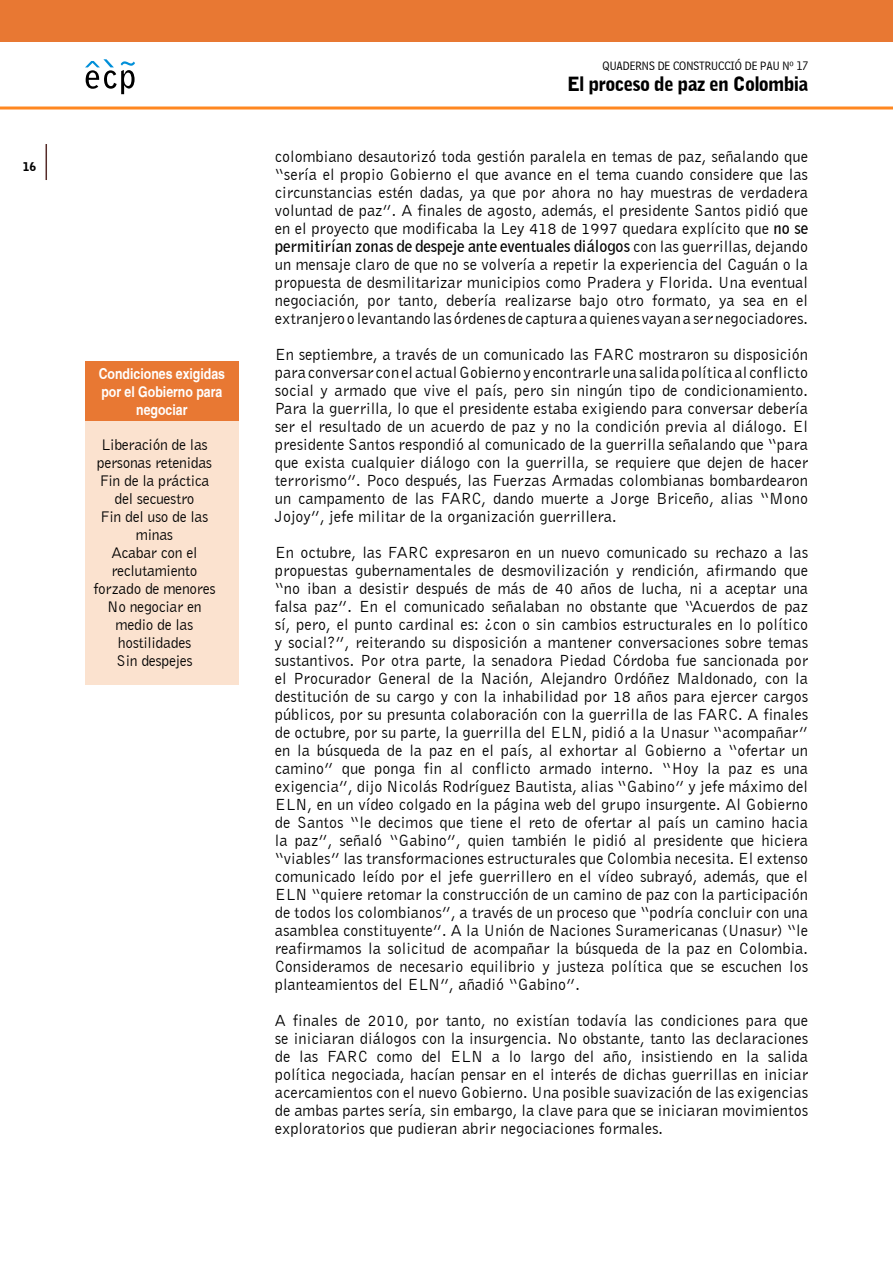
<style>
.page{position:relative;width:893px;height:1263px;background:#fff}
.page>*{position:absolute;margin:0;border:0;box-sizing:border-box;transform-origin:0 0}
.t1{font:900 19.5px "Bell Gothic BT";letter-spacing:-.04em;color:#000}
.t2{font:16.5px/18px "Bell Gothic BT";color:#000;text-align:justify}
.t3{font:15.75px/18px "Bell Gothic BT";letter-spacing:-.02em;color:#000;text-align:center}
.t4{font:700 condensed 15px/18px "Helvetica";color:#fff;text-align:center}
.t5{font:12.75px "Bell Centennial BT Address";color:#000}
.t6{font:900 12px "Bell Gothic BT";color:#000}
.s1{font-weight:700}
</style>
<div class="page">
<hr style="left:0;top:107px;width:893px;height:3px;background:#ff8720">
<svg style="left:85px;top:59px;width:50px;height:35px"></svg>
<div style="left:0;top:0;width:893px;height:41px;background:#e87833"></div>
<hr style="left:46px;top:144px;width:1px;height:36px;background:#552b28">
<div style="left:85px;top:414px;width:154px;height:270px;background:#fbe2cf"></div>
<div style="left:85px;top:361px;width:154px;height:59px;background:#e87833"></div>
<p class="t6" style="left:23px;top:159px;width:15px">16</p>
<p class="t4" style="left:99px;top:364px;width:128px">Condiciones exigidas por el Gobierno para negociar</p>
<p class="t3" style="left:93px;top:435px;width:124px">Liberación de las personas retenidas<br>Fin de la práctica del secuestro<br>Fin del uso de las minas<br>Acabar con el reclutamiento forzado de menores<br>No negociar en medio de las hostilidades<br>Sin despejes</p>
<p class="t5" style="left:603px;top:58px;width:207px">QUADERNS DE CONSTRUCCIÓ DE PAU Nº 17</p>
<p class="t1" style="left:567px;top:72px;width:243px">El proceso de paz en Colombia</p>
<p class="t2" style="left:275px;top:147px;width:535px">colombiano desautorizó toda gestión paralela en temas de paz, señalando que “sería el propio Gobierno el que avance en el tema cuando considere que las circunstancias estén dadas, ya que por ahora no hay muestras de verdadera voluntad de paz”. A finales de agosto, además, el presidente Santos pidió que en el proyecto que modificaba la Ley 418 de 1997 quedara explícito que <span class="s1">no se permitirían zonas de despeje ante eventuales diálogos</span> con las guerrillas, dejando un mensaje claro de que no se volvería a repetir la experiencia del Caguán o la propuesta de desmilitarizar municipios como Pradera y Florida. Una eventual negociación, por tanto, debería realizarse bajo otro formato, ya sea en el extranjero o levantando las órdenes de captura a quienes vayan a ser negociadores.</p>
<p class="t2" style="left:275px;top:345px;width:535px">En septiembre, a través de un comunicado las FARC mostraron su disposición paraconversar con el actual Gobierno y encontrarle una salida política al conflicto social y armado que vive el país, pero sin ningún tipo de condicionamiento.<br>Para la guerrilla, lo que el presidente estaba exigiendo para conversar debería ser el resultado de un acuerdo de paz y no la condición previa al diálogo. El presidente Santos respondió al comunicado de la guerrilla señalando que “para que exista cualquier diálogo con la guerrilla, se requiere que dejen de hacer terrorismo”. Poco después, las Fuerzas Armadas colombianas bombardearon un campamento de las FARC, dando muerte a Jorge Briceño, alias “Mono Jojoy”, jefe militar de la organización guerrillera.</p>
<p class="t2" style="left:275px;top:543px;width:535px">En octubre, las FARC expresaron en un nuevo comunicado su rechazo a las propuestas gubernamentales de desmovilización y rendición, afirmando que “no iban a desistir después de más de 40 años de lucha, ni a aceptar una falsa paz”. En el comunicado señalaban no obstante que “Acuerdos de paz sí, pero, el punto cardinal es: ¿con o sin cambios estructurales en lo político y social?”, reiterando su disposición a mantener conversaciones sobre temas sustantivos. Por otra parte, la senadora Piedad Córdoba fue sancionada por el Procurador General de la Nación, Alejandro Ordóñez Maldonado, con la destitución de su cargo y con la inhabilidad por 18 años para ejercer cargos públicos, por su presunta colaboración con la guerrilla de las FARC. A finales de octubre, por su parte, la guerrilla del ELN, pidió a la Unasur “acompañar” en la búsqueda de la paz en el país, al exhortar al Gobierno a “ofertar un camino” que ponga fin al conflicto armado interno. “Hoy la paz es una exigencia”, dijo Nicolás Rodríguez Bautista, alias “Gabino” y jefe máximo del ELN, en un vídeo colgado en la página web del grupo insurgente. Al Gobierno de Santos “le decimos que tiene el reto de ofertar al país un camino hacia la paz”, señaló “Gabino”, quien también le pidió al presidente que hiciera “viables” las transformaciones estructurales que Colombia necesita. El extenso comunicado leído por el jefe guerrillero en el vídeo subrayó, además, que el ELN “quiere retomar la construcción de un camino de paz con la participación de todos los colombianos”, a través de un proceso que “podría concluir con una asamblea constituyente”. A la Unión de Naciones Suramericanas (Unasur) “le reafirmamos la solicitud de acompañar la búsqueda de la paz en Colombia.<br>Consideramos de necesario equilibrio y justeza política que se escuchen los planteamientos del ELN”, añadió “Gabino”.</p>
<p class="t2" style="left:275px;top:1011px;width:535px">A finales de 2010, por tanto, no existían todavía las condiciones para que se iniciaran diálogos con la insurgencia. No obstante, tanto las declaraciones de las FARC como del ELN a lo largo del año, insistiendo en la salida política negociada, hacían pensar en el interés de dichas guerrillas en iniciar acercamientos con el nuevo Gobierno. Una posible suavización de las exigencias de ambas partes sería, sin embargo, la clave para que se iniciaran movimientos exploratorios que pudieran abrir negociaciones formales.</p>
</div>
